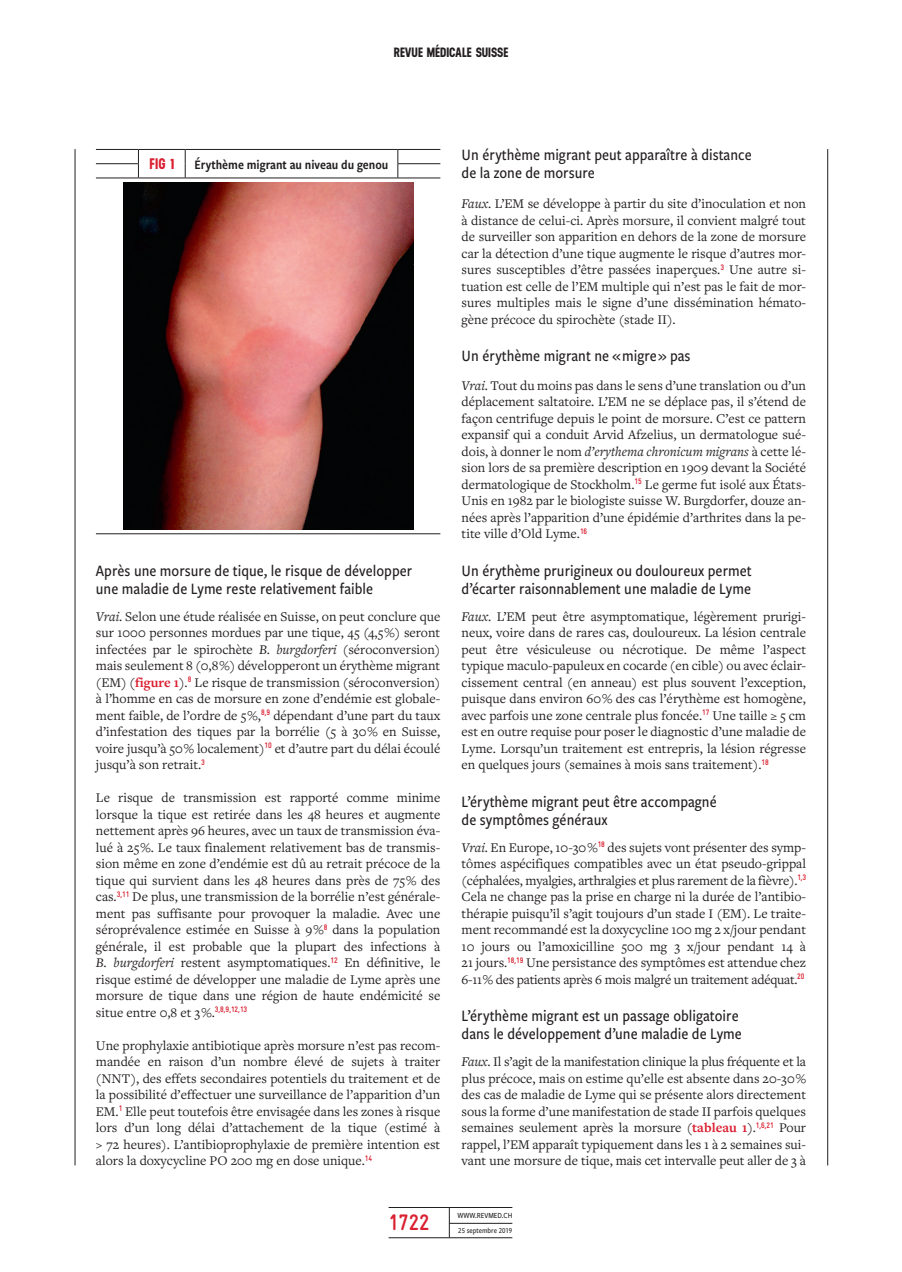
<style>
.page{position:relative;width:902px;height:1272px;background:#fff}
.page>*{position:absolute;margin:0;border:0;box-sizing:border-box;transform-origin:0 0}
.t1{font:700 22.5px "Gravur Condensed Pro";color:#da2031}
.t2{font:500 16.5px/18px "Freight Sans Cnd Pro";color:#231f20}
.t3{font:700 15.3px "Neusa";color:#da2031}
.t4{font:13.8px/16.5px "Freight Text Pro";color:#231f20;text-align:justify}
.t5{font:13.5px "Freight Sans Cnd Pro Semi";color:#231f20}
.t6{font:700 13.5px "Neusa";letter-spacing:-.005em;color:#231f20}
.t7{font:500 8.1px "Freight Sans Cnd Pro";color:#231f20}
.t8{font:500 7.8px "Freight Sans Cnd Pro";color:#231f20}
.s1{font-style:italic}
.s2{font-weight:700;color:#da2031}
</style>
<div class="page">
<hr style="left:389px;top:1237px;width:123px;height:1px;background:#231f20">
<hr style="left:389px;top:1207px;width:123px;height:1px;background:#231f20">
<hr style="left:449px;top:1223px;width:63px;height:1px;background:#231f20">
<svg style="left:449px;top:1208px;width:1px;height:29px"></svg>
<hr style="left:75px;top:149px;width:1px;height:1016px;background:#231f20">
<hr style="left:827px;top:149px;width:1px;height:1016px;background:#231f20">
<hr style="left:96px;top:178px;width:42px;height:1px;background:#231f20">
<hr style="left:138px;top:178px;width:47px;height:1px;background:#231f20">
<hr style="left:185px;top:178px;width:213px;height:1px;background:#231f20">
<hr style="left:398px;top:178px;width:42px;height:1px;background:#231f20">
<svg style="left:96px;top:150px;width:344px;height:28px"></svg>
<hr style="left:96px;top:149px;width:42px;height:1px;background:#231f20">
<hr style="left:138px;top:149px;width:47px;height:1px;background:#231f20">
<hr style="left:185px;top:149px;width:213px;height:1px;background:#231f20">
<hr style="left:398px;top:149px;width:42px;height:1px;background:#231f20">
<hr style="left:96px;top:533px;width:344px;height:1px;background:#231f20">
<img style="left:123px;top:182px;width:290px;height:347px">
<p class="t6" style="left:394px;top:43px;width:116px">REVUE MÉDICALE SUISSE</p>
<p class="t3" style="left:150px;top:153px;width:26px">FIG 1</p>
<p class="t5" style="left:195px;top:155px;width:195px">Érythème migrant au niveau du genou</p>
<p class="t2" style="left:96px;top:561px;width:318px">Après une morsure de tique, le risque de développer une maladie de Lyme reste relativement faible</p>
<p class="t4" style="left:96px;top:608px;width:346px"><span class="s1">Vrai</span>. Selon une étude réalisée en Suisse, on peut conclure que sur 1000 personnes mordues par une tique, 45 (4,5 %) seront infectées par le spirochète <span class="s1">B. burgdorferi</span> (séroconversion) mais seulement 8 (0,8 %) développeront un érythème migrant (EM) (<span class="s2">figure 1</span>).<sup>8</sup> Le risque de transmission (séroconversion) à l’homme en cas de morsure en zone d’endémie est globale&shy;ment faible, de l’ordre de 5 %,<sup>8,9</sup> dépendant d’une part du taux d’infestation des tiques par la borrélie (5 à 30 % en Suisse, voire jusqu’à 50 % localement)<sup>10</sup> et d’autre part du délai écoulé jusqu’à son retrait.<sup>3</sup></p>
<p class="t4" style="left:96px;top:789px;width:346px">Le risque de transmission est rapporté comme minime lorsque la tique est retirée dans les 48 heures et augmente nettement après 96 heures, avec un taux de transmission éva&shy;lué à 25 %. Le taux finalement relativement bas de transmis&shy;sion même en zone d’endémie est dû au retrait précoce de la tique qui survient dans les 48 heures dans près de 75 % des cas.<sup>3,11</sup> De plus, une transmission de la borrélie n’est générale&shy;ment pas suffisante pour provoquer la maladie. Avec une séroprévalence estimée en Suisse à 9 %<sup>8</sup> dans la population générale, il est probable que la plupart des infections à <span class="s1">B. burgdorferi</span> restent asymptomatiques.<sup>12</sup> En définitive, le risque estimé de développer une maladie de Lyme après une morsure de tique dans une région de haute endémicité se situe entre 0,8 et 3 %.<sup>3,8,9,12,13</sup></p>
<p class="t4" style="left:96px;top:1037px;width:346px">Une prophylaxie antibiotique après morsure n’est pas recom&shy;mandée en raison d’un nombre élevé de sujets à traiter (NNT), des effets secondaires potentiels du traitement et de la possibilité d’effectuer une surveillance de l’apparition d’un EM.<sup>1</sup> Elle peut toutefois être envisagée dans les zones à risque lors d’un long délai d’attachement de la tique (estimé à &gt; 72 heures). L’antibioprophylaxie de première intention est alors la doxycycline PO 200 mg en dose unique.<sup>14</sup></p>
<p class="t2" style="left:462px;top:145px;width:292px">Un érythème migrant peut apparaître à distance de la zone de morsure</p>
<p class="t4" style="left:462px;top:195px;width:346px"><span class="s1">Faux</span>. L’EM se développe à partir du site d’inoculation et non à distance de celui-ci. Après morsure, il convient malgré tout de surveiller son apparition en dehors de la zone de morsure car la détection d’une tique augmente le risque d’autres mor&shy;sures susceptibles d’être passées inaperçues.<sup>3</sup> Une autre si&shy;tuation est celle de l’EM multiple qui n’est pas le fait de mor&shy;sures multiples mais le signe d’une dissémination hémato&shy;gène précoce du spirochète (stade II).</p>
<p class="t2" style="left:462px;top:346px;width:230px">Un érythème migrant ne « migre » pas</p>
<p class="t4" style="left:462px;top:377px;width:346px"><span class="s1">Vrai</span>. Tout du moins pas dans le sens d’une translation ou d’un déplacement saltatoire. L’EM ne se déplace pas, il s’étend de façon centrifuge depuis le point de morsure. C’est ce pattern expansif qui a conduit Arvid Afzelius, un dermatologue sué&shy;dois, à donner le nom <span class="s1">d’erythema chronicum migrans</span> à cette lé&shy;sion lors de sa première description en 1909 devant la Société dermatologique de Stockholm.<sup>15</sup> Le germe fut isolé aux États-Unis en 1982 par le biologiste suisse W. Burgdorfer, douze an&shy;nées après l’apparition d’une épidémie d’arthrites dans la pe&shy;tite ville d’Old Lyme.<sup>16</sup></p>
<p class="t2" style="left:462px;top:561px;width:292px">Un érythème prurigineux ou douloureux permet d’écarter raisonnablement une maladie de Lyme</p>
<p class="t4" style="left:462px;top:608px;width:346px"><span class="s1">Faux</span>. L’EM peut être asymptomatique, légèrement prurigi&shy;neux, voire dans de rares cas, douloureux. La lésion centrale peut être vésiculeuse ou nécrotique. De même l’aspect typique maculo-papuleux en cocarde (en cible) ou avec éclair&shy;cissement central (en anneau) est plus souvent l’exception, puisque dans environ 60 % des cas l’érythème est homogène, avec parfois une zone centrale plus foncée.<sup>17</sup> Une taille ≥ 5 cm est en outre requise pour poser le diagnostic d’une maladie de Lyme. Lorsqu’un traitement est entrepris, la lésion régresse en quelques jours (semaines à mois sans traitement).<sup>18</sup></p>
<p class="t2" style="left:462px;top:792px;width:257px">L’érythème migrant peut être accompagné de symptômes généraux</p>
<p class="t4" style="left:462px;top:839px;width:346px"><span class="s1">Vrai</span>. En Europe, 10‑30 %<sup>18</sup> des sujets vont présenter des symp&shy;tômes aspécifiques compatibles avec un état pseudo-grippal (céphalées, myalgies, arthralgies et plus rarement de la fièvre).<sup>1,3<br></sup>Cela ne change pas la prise en charge ni la durée de l’antibio&shy;thérapie puisqu’il s’agit toujours d’un stade I (EM). Le traite&shy;ment recommandé est la doxycycline 100 mg 2 x/jour pendant 10 jours ou l’amoxicilline 500 mg 3 x/jour pendant 14 à 21 jours.<sup>18,19</sup> Une persistance des symptômes est attendue chez 6‑11 % des patients après 6 mois malgré un traitement adéquat.<sup>20</sup></p>
<p class="t2" style="left:462px;top:1006px;width:282px">L’érythème migrant est un passage obligatoire dans le développement d’une maladie de Lyme</p>
<p class="t4" style="left:462px;top:1053px;width:346px"><span class="s1">Faux</span>. Il s’agit de la manifestation clinique la plus fréquente et la plus précoce, mais on estime qu’elle est absente dans 20‑30 % des cas de maladie de Lyme qui se présente alors directement sous la forme d’une manifestation de stade II parfois quelques semaines seulement après la morsure (<span class="s2">tableau 1</span>).<sup>1,6,21</sup> Pour rappel, l’EM apparaît typiquement dans les 1 à 2 semaines sui&shy;vant une morsure de tique, mais cet intervalle peut aller de 3 à</p>
<h1 class="t1" style="left:389px;top:1210px;width:43px">1722</h1>
<p class="t7" style="left:458px;top:1210px;width:56px">WWW.REVMED.CH</p>
<p class="t8" style="left:458px;top:1225px;width:56px">25 septembre 2019</p>
</div>
